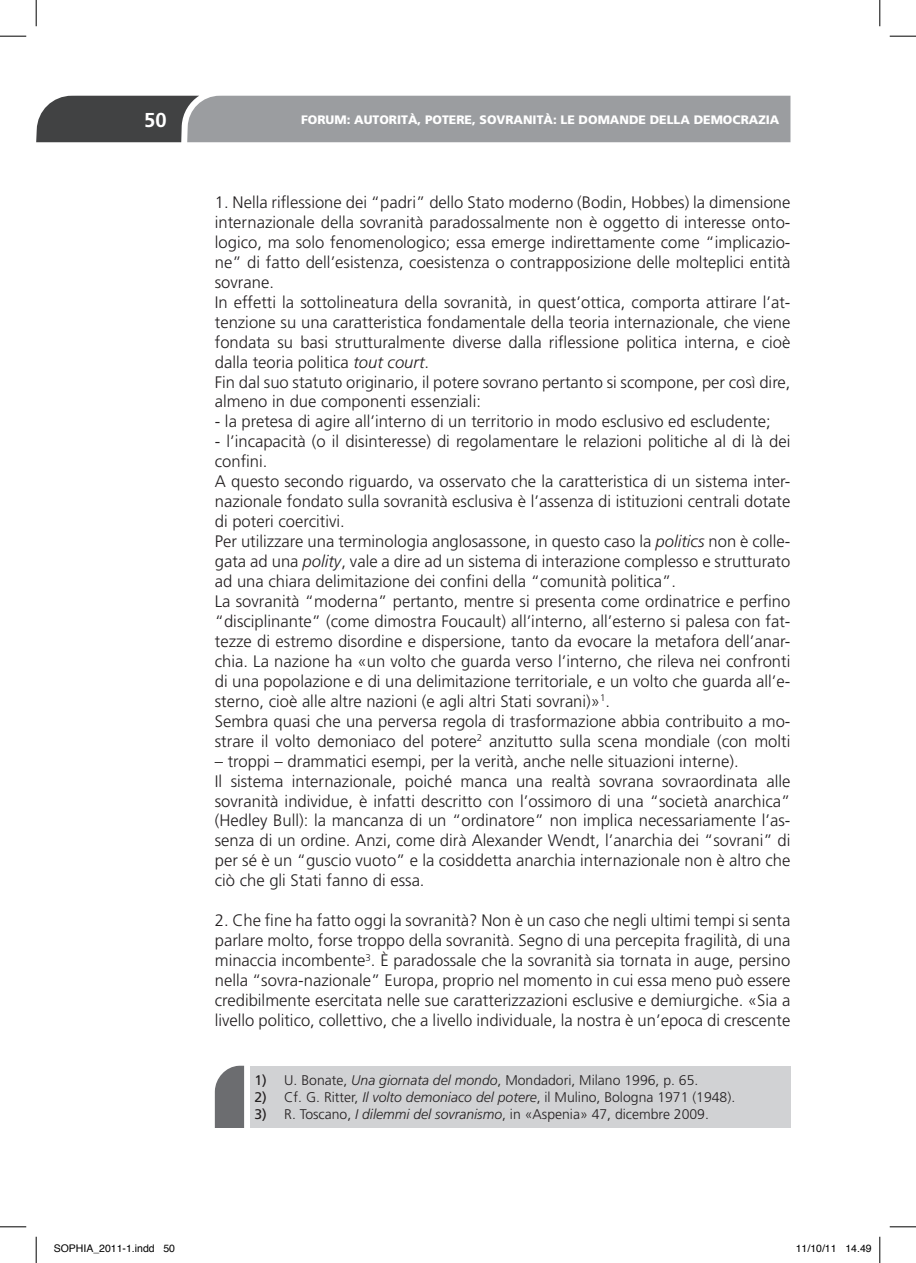
<style>
.page{position:relative;width:916px;height:1263px;background:#fff}
.page>*{position:absolute;margin:0;border:0;box-sizing:border-box;transform-origin:0 0}
.t1{font:700 20.12px "Frutiger";color:#fff}
.testo{font:300 16.62px/19.9px "Frutiger";color:#231f20;text-align:justify}
.note{font:300 14px "Frutiger";color:#231f20}
.t2{font:900 12.25px "Frutiger";color:#fff}
.t3{font:10.5px "Helvetica";color:#000}
.s1{font-style:italic}
.s2{font-weight:400}
</style>
<div class="page">
<svg style="left:36px;top:96px;width:754px;height:46px;background:#8b8d90"></svg>
<div style="left:249px;top:1066px;width:541px;height:62px;background:#d1d2d4"></div>
<svg style="left:215px;top:1066px;width:29px;height:62px;background:#77787a"></svg>
<svg style="left:0;top:36px;width:26px;height:1px"></svg>
<svg style="left:889px;top:36px;width:27px;height:1px"></svg>
<svg style="left:0;top:1226px;width:26px;height:1px"></svg>
<svg style="left:889px;top:1226px;width:27px;height:1px"></svg>
<svg style="left:36px;top:0;width:1px;height:26px"></svg>
<svg style="left:36px;top:1237px;width:1px;height:26px"></svg>
<svg style="left:879px;top:0;width:1px;height:26px"></svg>
<svg style="left:879px;top:1237px;width:1px;height:26px"></svg>
<p class="t1" style="left:144px;top:108px;width:24px">50</p>
<p class="t2" style="left:301px;top:112px;width:480px">FORUM: AUTORITÀ, POTERE, SOVRANITÀ: LE DOMANDE DELLA DEMOCRAZIA</p>
<p class="testo" style="left:215px;top:192px;width:577px">1. Nella riflessione dei “padri” dello Stato moderno (Bodin, Hobbes) la dimensione internazionale della sovranità paradossalmente non è oggetto di interesse onto&shy;logico, ma solo fenomenologico; essa emerge indirettamente come “implicazio&shy;ne” di fatto dell’esistenza, coesistenza o contrapposizione delle molteplici entità sovrane.</p>
<p class="testo" style="left:215px;top:292px;width:577px">In effetti la sottolineatura della sovranità, in quest’ottica, comporta attirare l’at&shy;tenzione su una caratteristica fondamentale della teoria internazionale, che viene fondata su basi strutturalmente diverse dalla riflessione politica interna, e cioè dalla teoria politica <span class="s1">tout court</span>.</p>
<p class="testo" style="left:215px;top:372px;width:577px">Fin dal suo statuto originario, il potere sovrano pertanto si scompone, per così dire, almeno in due componenti essenziali:</p>
<p class="testo" style="left:215px;top:412px;width:557px">- la pretesa di agire all’interno di un territorio in modo esclusivo ed escludente;</p>
<p class="testo" style="left:215px;top:432px;width:577px">- l’incapacità (o il disinteresse) di regolamentare le relazioni politiche al di là dei confini.</p>
<p class="testo" style="left:215px;top:471px;width:577px">A questo secondo riguardo, va osservato che la caratteristica di un sistema inter&shy;nazionale fondato sulla sovranità esclusiva è l’assenza di istituzioni centrali dotate di poteri coercitivi.</p>
<p class="testo" style="left:215px;top:531px;width:577px">Per utilizzare una terminologia anglosassone, in questo caso la <span class="s1">politics</span> non è colle&shy;gata ad una <span class="s1">polity</span>, vale a dire ad un sistema di interazione complesso e strutturato ad una chiara delimitazione dei confini della “comunità politica”.</p>
<p class="testo" style="left:215px;top:591px;width:577px">La sovranità “moderna” pertanto, mentre si presenta come ordinatrice e perfino “disciplinante” (come dimostra Foucault) all’interno, all’esterno si palesa con fat&shy;tezze di estremo disordine e dispersione, tanto da evocare la metafora dell’anar&shy;chia. La nazione ha «un volto che guarda verso l’interno, che rileva nei confronti di una popolazione e di una delimitazione territoriale, e un volto che guarda all’e&shy;sterno, cioè alle altre nazioni (e agli altri Stati sovrani)»<sup>1</sup>.</p>
<p class="testo" style="left:215px;top:711px;width:577px">Sembra quasi che una perversa regola di trasformazione abbia contribuito a mo&shy;strare il volto demoniaco del potere<sup>2</sup> anzitutto sulla scena mondiale (con molti</p>
<p class="testo" style="left:215px;top:751px;width:525px">– troppi – drammatici esempi, per la verità, anche nelle situazioni interne).</p>
<p class="testo" style="left:215px;top:771px;width:577px">Il sistema internazionale, poiché manca una realtà sovrana sovraordinata alle sovranità individue, è infatti descritto con l’ossimoro di una “società anarchica” (Hedley Bull): la mancanza di un “ordinatore” non implica necessariamente l’as&shy;senza di un ordine. Anzi, come dirà Alexander Wendt, l’anarchia dei “sovrani” di per sé è un “guscio vuoto” e la cosiddetta anarchia internazionale non è altro che ciò che gli Stati fanno di essa.</p>
<p class="testo" style="left:215px;top:910px;width:577px">2. Che fine ha fatto oggi la sovranità? Non è un caso che negli ultimi tempi si senta parlare molto, forse troppo della sovranità. Segno di una percepita fragilità, di una minaccia incombente<sup>3</sup>. È paradossale che la sovranità sia tornata in auge, persino nella “sovra-nazionale” Europa, proprio nel momento in cui essa meno può essere credibilmente esercitata nelle sue caratterizzazioni esclusive e demiurgiche. «Sia a livello politico, collettivo, che a livello individuale, la nostra è un’epoca di crescente</p>
<p class="note" style="left:254px;top:1072px;width:445px"><span class="s2">1)</span> U. Bonate, <span class="s1">Una giornata del mondo</span>, Mondadori, Milano 1996, p. 65.</p>
<p class="note" style="left:254px;top:1089px;width:482px"><span class="s2">2)</span> Cf. G. Ritter, <span class="s1">Il volto demoniaco del potere</span>, il Mulino, Bologna 1971 (1948).</p>
<p class="note" style="left:254px;top:1106px;width:456px"><span class="s2">3)</span> R. Toscano, <span class="s1">I dilemmi del sovranismo</span>, in «Aspenia» 47, dicembre 2009.</p>
<p class="t3" style="left:54px;top:1241px;width:123px">SOPHIA_2011-1.indd 50</p>
<p class="t3" style="left:795px;top:1241px;width:77px">11/10/11 14.49</p>
</div>
